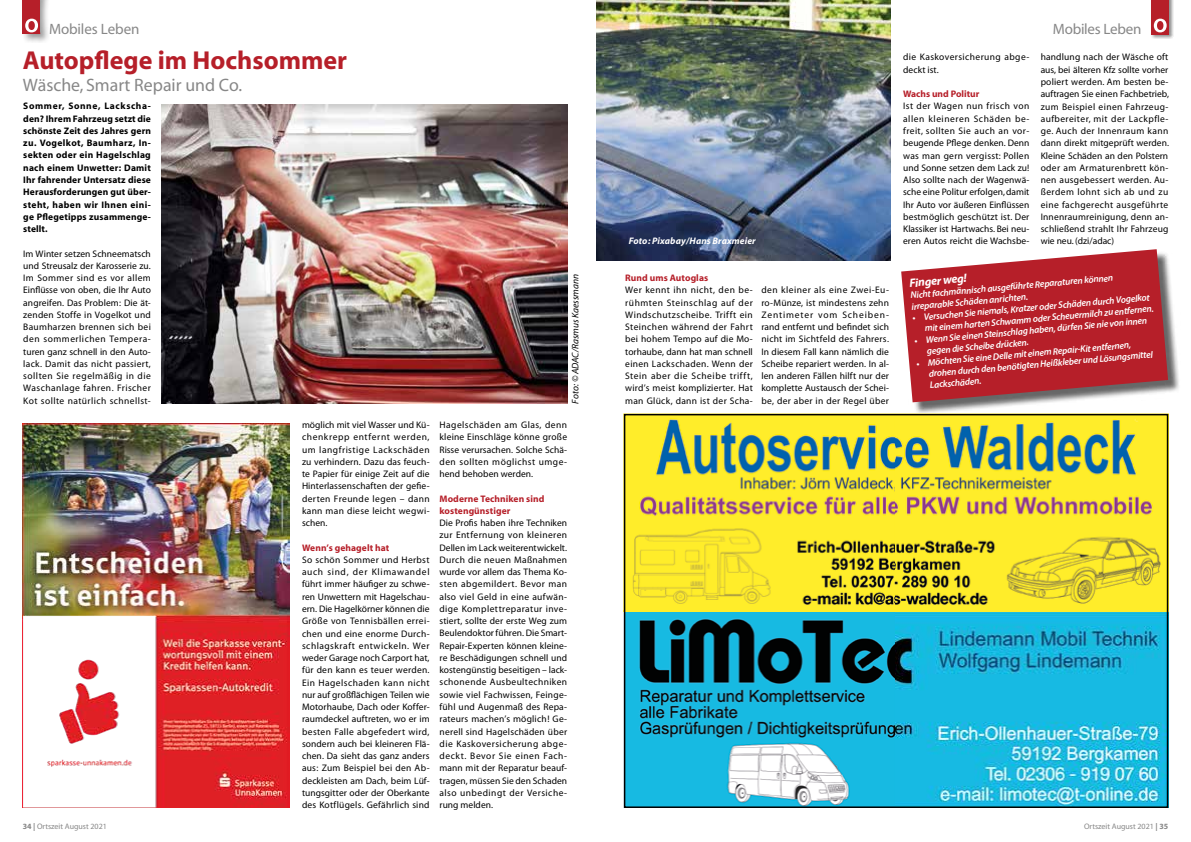
<style>
.page{position:relative;width:1191px;height:842px;background:#fff}
.page>*{position:absolute;margin:0;border:0;box-sizing:border-box;transform-origin:0 0}
.t1{font:700 26px "Myriad";color:#b61f29}
.t2{font:18px "Myriad";color:#878787}
.t3{font:15px "Myriad";letter-spacing:-.015em;color:#878787}
.t4{font:italic 700 12px "Myriad Pro";color:#fff}
.t5{font:9.5px/12.3px "Myriad";letter-spacing:.025em;color:#000;text-align:justify}
.t6{font:italic 600 9.5px/11.4px "Myriad Pro";color:#fff}
.t7{font:700 9.5px/12.3px "Myriad";letter-spacing:.02em;color:#000;text-align:justify}
.t8{font:700 9.5px/12.3px "Myriad";letter-spacing:.005em;color:#b61f29}
.t9{font:italic 9.5px "Myriad";letter-spacing:-.005em;color:#000}
.t10{font:italic 700 9.5px "Myriad";letter-spacing:.01em;color:#fff}
.t11{font:8px "Myriad";color:#878787}
.s1{font-weight:700}
</style>
<div class="page">
<div style="left:21px;top:0;width:29px;height:44px;background:#000;opacity:.41"></div>
<div style="left:23px;top:0;width:17px;height:34px;background:#b61f29"></div>
<svg style="left:25px;top:19px;width:13px;height:13px"></svg>
<div style="left:1150px;top:0;width:23px;height:39px;background:#000;opacity:.44"></div>
<div style="left:1151px;top:0;width:17px;height:34px;background:#b61f29"></div>
<svg style="left:1153px;top:19px;width:13px;height:13px"></svg>
<img style="left:596px;top:0;width:294px;height:261px">
<img style="left:161px;top:105px;width:406px;height:299px">
<div style="left:903px;top:251px;width:277px;height:163px;background:#000;opacity:.6"></div>
<svg style="left:901px;top:249px;width:267px;height:153px;background:#ba3e46"></svg>
<img style="left:23px;top:423px;width:266px;height:385px">
<img style="left:627px;top:417px;width:538px;height:388px">
<div style="left:624px;top:414px;width:544px;height:394px;border:2px solid #000"></div>
<h3 class="t3" style="left:49px;top:21px;width:92px">Mobiles Leben</h3>
<h3 class="t3" style="left:1052px;top:21px;width:90px">Mobiles Leben</h3>
<h1 class="t1" style="left:23px;top:47px;width:326px">Autopflege im Hochsommer</h1>
<h2 class="t2" style="left:23px;top:76px;width:221px">Wäsche, Smart Repair und Co.</h2>
<p class="t7" style="left:23px;top:100px;width:129px">Sommer, Sonne, Lackscha&shy;den? Ihrem Fahrzeug setzt die schönste Zeit des Jahres gern zu. Vogelkot, Baumharz, In&shy;sekten oder ein Hagelschlag nach einem Unwetter: Damit Ihr fahrender Untersatz diese Herausforderungen gut über&shy;steht, haben wir Ihnen eini&shy;ge Pflegetipps zusammenge&shy;stellt.</p>
<p class="t5" style="left:23px;top:248px;width:129px">Im Winter setzen Schneematsch und Streusalz der Karosserie zu.<br>Im Sommer sind es vor allem Einflüsse von oben, die Ihr Auto angreifen. Das Problem: Die ät&shy;zenden Stoffe in Vogelkot und Baumharzen brennen sich bei den sommerlichen Tempera&shy;turen ganz schnell in den Auto&shy;lack. Damit das nicht passiert, sollten Sie regelmäßig in die Waschanlage fahren. Frischer Kot sollte natürlich schnellst-</p>
<p class="t5" style="left:302px;top:419px;width:129px">möglich mit viel Wasser und Kü&shy;chenkrepp entfernt werden, um langfristige Lackschäden zu verhindern. Dazu das feuch&shy;te Papier für einige Zeit auf die Hinterlassenschaften der gefie&shy;derten Freunde legen – dann kann man diese leicht wegwi&shy;schen.</p>
<p class="t8" style="left:302px;top:542px;width:89px">Wenn’s gehagelt hat</p>
<p class="t5" style="left:302px;top:554px;width:129px">So schön Sommer und Herbst auch sind, der Klimawandel führt immer häufiger zu schwe&shy;ren Unwettern mit Hagelschau&shy;ern. Die Hagelkörner können die Größe von Tennisbällen errei&shy;chen und eine enorme Durch&shy;schlagskraft entwickeln. Wer weder Garage noch Carport hat, für den kann es teuer werden.<br>Ein Hagelschaden kann nicht nur auf großflächigen Teilen wie Motorhaube, Dach oder Koffer&shy;raumdeckel auftreten, wo er im besten Falle abgefedert wird, sondern auch bei kleineren Flä&shy;chen. Da sieht das ganz anders aus: Zum Beispiel bei den Ab&shy;deckleisten am Dach, beim Lüf&shy;tungsgitter oder der Oberkante des Kotflügels. Gefährlich sind</p>
<p class="t9" style="left:570px;top:404px;width:131px;rotate:-90deg">Foto: © ADAC/Rasmus Kaessmann</p>
<p class="t5" style="left:439px;top:419px;width:129px">Hagelschäden am Glas, denn kleine Einschläge könne große Risse verursachen. Solche Schä&shy;den sollten möglichst umge&shy;hend behoben werden.</p>
<p class="t8" style="left:439px;top:493px;width:106px">Moderne Techniken sind kostengünstiger</p>
<p class="t5" style="left:439px;top:517px;width:129px">Die Profis haben ihre Techniken zur Entfernung von kleineren Dellen im Lack weiterentwickelt.<br>Durch die neuen Maßnahmen wurde vor allem das Thema Ko&shy;sten abgemildert. Bevor man also viel Geld in eine aufwän&shy;dige Komplettreparatur inve&shy;stiert, sollte der erste Weg zum Beulendoktor führen. Die Smart-Repair-Experten können kleine&shy;re Beschädigungen schnell und kostengünstig beseitigen – lack&shy;schonende Ausbeultechniken sowie viel Fachwissen, Feinge&shy;fühl und Augenmaß des Repa&shy;rateurs machen’s möglich! Ge&shy;nerell sind Hagelschäden über die Kaskoversicherung abge&shy;deckt. Bevor Sie einen Fach&shy;mann mit der Reparatur beauf&shy;tragen, müssen Sie den Schaden also unbedingt der Versiche&shy;rung melden.</p>
<p class="t10" style="left:629px;top:236px;width:128px">Foto: Pixabay/Hans Braxmeier</p>
<p class="t8" style="left:625px;top:272px;width:84px">Rund ums Autoglas</p>
<p class="t5" style="left:625px;top:284px;width:129px">Wer kennt ihn nicht, den be&shy;rühmten Steinschlag auf der Windschutzscheibe. Trifft ein Steinchen während der Fahrt bei hohem Tempo auf die Mo&shy;torhaube, dann hat man schnell einen Lackschaden. Wenn der Stein aber die Scheibe trifft, wird’s meist komplizierter. Hat man Glück, dann ist der Scha-</p>
<p class="t5" style="left:761px;top:284px;width:129px">den kleiner als eine Zwei-Eu&shy;ro-Münze, ist mindestens zehn Zentimeter vom Scheiben&shy;rand entfernt und befindet sich nicht im Sichtfeld des Fahrers.<br>In diesem Fall kann nämlich die Scheibe repariert werden. In al&shy;len anderen Fällen hilft nur der komplette Austausch der Schei&shy;be, der aber in der Regel über</p>
<p class="t5" style="left:903px;top:52px;width:128px">die Kaskoversicherung abge&shy;deckt ist.</p>
<p class="t8" style="left:903px;top:88px;width:78px">Wachs und Politur</p>
<p class="t5" style="left:903px;top:101px;width:128px">Ist der Wagen nun frisch von allen kleineren Schäden be&shy;freit, sollten Sie auch an vor&shy;beugende Pflege denken. Denn was man gern vergisst: Pollen und Sonne setzen dem Lack zu!<br>Also sollte nach der Wagenwä&shy;sche eine Politur erfolgen, damit Ihr Auto vor äußeren Einflüssen bestmöglich geschützt ist. Der Klassiker ist Hartwachs. Bei neu&shy;eren Autos reicht die Wachsbe-</p>
<p class="t5" style="left:1040px;top:52px;width:130px">handlung nach der Wäsche oft aus, bei älteren Kfz sollte vorher poliert werden. Am besten be&shy;auftragen Sie einen Fachbetrieb, zum Beispiel einen Fahrzeug&shy;aufbereiter, mit der Lackpfle&shy;ge. Auch der Innenraum kann dann direkt mitgeprüft werden.<br>Kleine Schäden an den Polstern oder am Armaturenbrett kön&shy;nen ausgebessert werden. Au&shy;ßerdem lohnt sich ab und zu eine fachgerecht ausgeführte Innenraumreinigung, denn an&shy;schließend strahlt Ihr Fahrzeug wie neu. (dzi/adac)</p>
<p class="t4" style="left:909px;top:275px;width:59px;rotate:-5deg">Finger weg!</p>
<p class="t6" style="left:910px;top:289px;width:205px;rotate:-5deg">Nicht fachmännisch ausgeführte Reparaturen können irreparable Schäden anrichten.</p>
<p class="t6" style="left:923px;top:311px;width:231px;text-indent:-11px;rotate:-5deg">• Versuchen Sie niemals, Kratzer oder Schäden durch Vogelkot mit einem harten Schwamm oder Scheuermilch zu entfernen.</p>
<p class="t6" style="left:925px;top:334px;width:224px;text-indent:-11px;rotate:-5deg">• Wenn Sie einen Steinschlag haben, dürfen Sie nie von innen gegen die Scheibe drücken.</p>
<p class="t6" style="left:927px;top:356px;width:226px;text-indent:-11px;rotate:-5deg">• Möchten Sie eine Delle mit einem Repair-Kit entfernen, drohen durch den benötigten Heißkleber und Lösungsmittel<br>Lackschäden.</p>
<p class="t11" style="left:23px;top:823px;width:86px"><span class="s1">34 |</span> Ortszeit August 2021</p>
<p class="t11" style="left:1084px;top:823px;width:86px">Ortszeit August 2021 <span class="s1">| 35</span></p>
</div>
